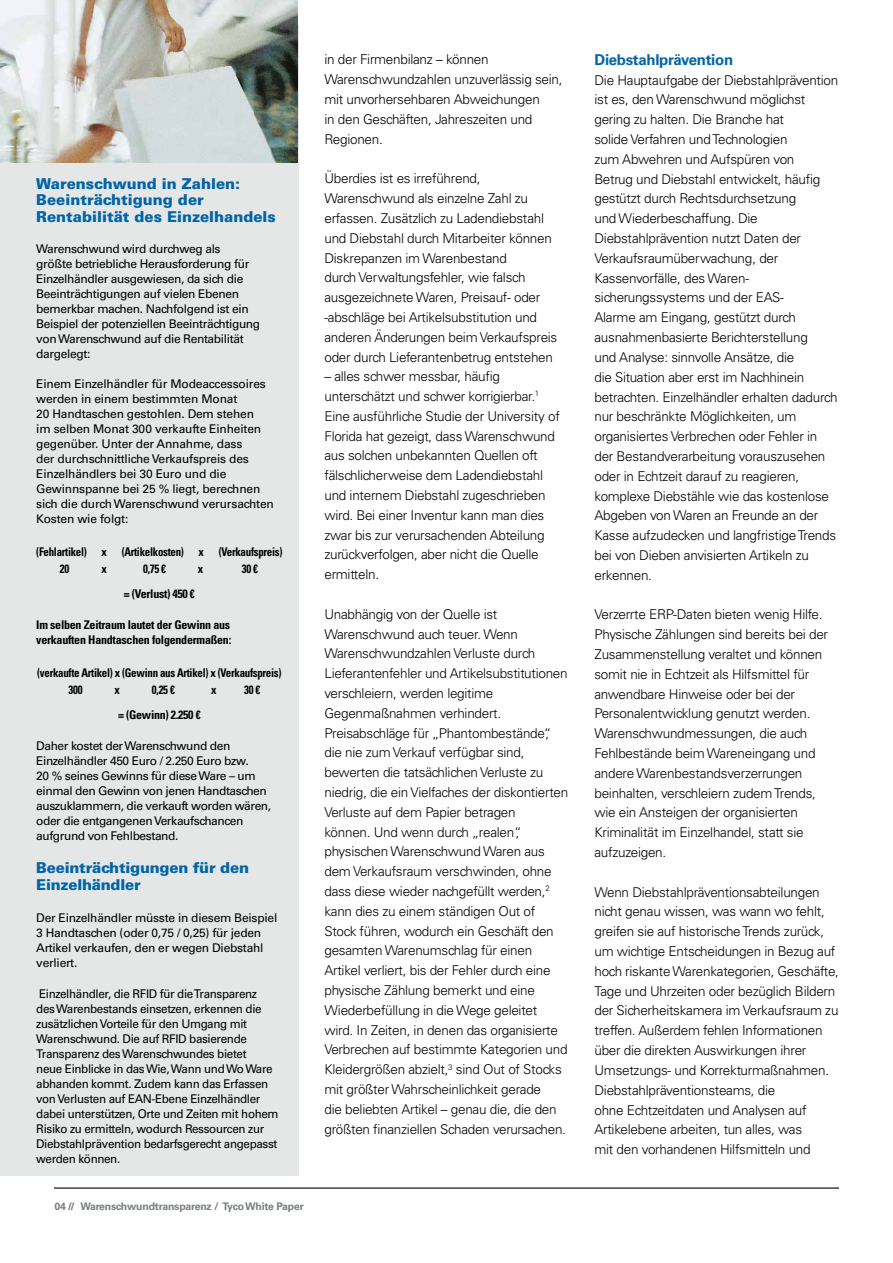
<style>
.page{position:relative;width:893px;height:1263px;background:#fff}
.page>*{position:absolute;margin:0;border:0;box-sizing:border-box;transform-origin:0 0}
.t1{font:900 15px/16.5px "Univers LT Std";color:#0064a7}
.t2{font:700 15px "Univers LT Std";letter-spacing:-.02em;color:#0064a7}
.t3{font:300 13.5px/19.8px "Univers LT Std";letter-spacing:-.02em;color:#000}
.t4{font:12px/15px "Univers LT Std";letter-spacing:-.03em;color:#000}
.t5{font:700 condensed 12px/16.5px "Univers LT Std";letter-spacing:-.025em;color:#000;scale:.91 1}
.t6{font:700 condensed 12px/15px "Univers LT Std";letter-spacing:-.025em;color:#000}
.t7{font:700 10.5px "Univers LT Std";letter-spacing:-.02em;color:#7a7e7f}
.s1{font-weight:900}
</style>
<div class="page">
<hr style="left:54px;top:1187px;width:785px;height:1px;background:#000">
<div style="left:0;top:24px;width:298px;height:1151px;background:#e5e7e7"></div>
<img style="left:0;top:0;width:297px;height:162px">
<p class="t1" style="left:36px;top:175px;width:241px">Warenschwund in Zahlen:<br>Beeinträchtigung der<br>Rentabilität des Einzelhandels</p>
<p class="t4" style="left:36px;top:242px;width:226px">Warenschwund wird durchweg als<br>größte betriebliche Herausforderung für Einzelhändler ausgewiesen, da sich die Beeinträchtigungen auf vielen Ebenen bemerkbar machen. Nachfolgend ist ein Beispiel der potenziellen Beeinträchtigung von Warenschwund auf die Rentabilität dargelegt:</p>
<p class="t4" style="left:36px;top:377px;width:239px">Einem Einzelhändler für Modeaccessoires werden in einem bestimmten Monat<br>20 Handtaschen gestohlen. Dem stehen<br>im selben Monat 300 verkaufte Einheiten gegenüber. Unter der Annahme, dass<br>der durchschnittliche Verkaufspreis des Einzelhändlers bei 30 Euro und die Gewinnspanne bei 25 % liegt, berechnen sich die durch Warenschwund verursachten Kosten wie folgt:</p>
<p class="t5" style="left:60px;top:544px;width:246px;text-indent:-24px">(Fehlartikel) x (Artikelkosten) x (Verkaufspreis)<br>20</p>
<p class="t5" style="left:101px;top:560px;width:7px">x</p>
<p class="t5" style="left:143px;top:560px;width:27px">0,75 €</p>
<p class="t5" style="left:198px;top:560px;width:7px">x</p>
<p class="t5" style="left:242px;top:560px;width:19px">30 €</p>
<p class="t6" style="left:124px;top:586px;width:72px">= (Verlust) 450 €</p>
<p class="t6" style="left:36px;top:618px;width:197px">Im selben Zeitraum lautet der Gewinn aus verkauften Handtaschen folgendermaßen:</p>
<p class="t5" style="left:69px;top:665px;width:236px;text-indent:-31px">(verkaufte Artikel) x (Gewinn aus Artikel) x (Verkaufspreis)<br>300</p>
<p class="t5" style="left:115px;top:681px;width:7px">x</p>
<p class="t5" style="left:152px;top:681px;width:27px">0,25 €</p>
<p class="t5" style="left:211px;top:681px;width:7px">x</p>
<p class="t5" style="left:244px;top:681px;width:19px">30 €</p>
<p class="t6" style="left:118px;top:707px;width:84px">= (Gewinn) 2.250 €</p>
<p class="t4" style="left:36px;top:739px;width:236px">Daher kostet der Warenschwund den Einzelhändler 450 Euro / 2.250 Euro bzw.<br>20 % seines Gewinns für diese Ware – um einmal den Gewinn von jenen Handtaschen auszuklammern, die verkauft worden wären, oder die entgangenen Verkaufschancen aufgrund von Fehlbestand.</p>
<p class="t1" style="left:36px;top:860px;width:214px">Beeinträchtigungen für den<br>Einzelhändler</p>
<p class="t4" style="left:36px;top:910px;width:243px">Der Einzelhändler müsste in diesem Beispiel 3 Handtaschen (oder 0,75 / 0,25) für jeden Artikel verkaufen, den er wegen Diebstahl verliert.</p>
<p class="t4" style="left:36px;top:986px;width:244px">Einzelhändler, die RFID für die Transparenz<br>des Warenbestands einsetzen, erkennen die zusätzlichen Vorteile für den Umgang mit Warenschwund. Die auf RFID basierende Transparenz des Warenschwundes bietet<br>neue Einblicke in das Wie, Wann und Wo Ware abhanden kommt. Zudem kann das Erfassen von Verlusten auf EAN-Ebene Einzelhändler dabei unterstützen, Orte und Zeiten mit hohem Risiko zu ermitteln, wodurch Ressourcen zur Diebstahlprävention bedarfsgerecht angepasst werden können.</p>
<p class="t7" style="left:54px;top:1200px;width:251px">04 <span class="s1">//</span> Warenschwundtransparenz / Tyco White Paper</p>
<p class="t3" style="left:324px;top:50px;width:240px">in der Firmenbilanz – können<br>Warenschwundzahlen unzuverlässig sein, mit unvorhersehbaren Abweichungen<br>in den Geschäften, Jahreszeiten und<br>Regionen.</p>
<p class="t3" style="left:324px;top:169px;width:234px">Überdies ist es irreführend, Warenschwund als einzelne Zahl zu erfassen. Zusätzlich zu Ladendiebstahl und Diebstahl durch Mitarbeiter können Diskrepanzen im Warenbestand<br>durch Verwaltungsfehler, wie falsch ausgezeichnete Waren, Preisauf- oder -abschläge bei Artikelsubstitution und anderen Änderungen beim Verkaufspreis oder durch Lieferantenbetrug entstehen</p>
<p class="t3" style="left:324px;top:367px;width:237px">– alles schwer messbar, häufig unterschätzt und schwer korrigierbar.<sup>1<br></sup>Eine ausführliche Studie der University of Florida hat gezeigt, dass Warenschwund aus solchen unbekannten Quellen oft fälschlicherweise dem Ladendiebstahl und internem Diebstahl zugeschrieben wird. Bei einer Inventur kann man dies zwar bis zur verursachenden Abteilung zurückverfolgen, aber nicht die Quelle ermitteln.</p>
<p class="t3" style="left:324px;top:604px;width:245px">Unabhängig von der Quelle ist Warenschwund auch teuer. Wenn Warenschwundzahlen Verluste durch Lieferantenfehler und Artikelsubstitutionen verschleiern, werden legitime Gegenmaßnahmen verhindert.<br>Preisabschläge für „Phantombestände“, die nie zum Verkauf verfügbar sind, bewerten die tatsächlichen Verluste zu niedrig, die ein Vielfaches der diskontierten Verluste auf dem Papier betragen<br>können. Und wenn durch „realen“, physischen Warenschwund Waren aus dem Verkaufsraum verschwinden, ohne dass diese wieder nachgefüllt werden,<sup>2 </sup>kann dies zu einem ständigen Out of Stock führen, wodurch ein Geschäft den gesamten Warenumschlag für einen Artikel verliert, bis der Fehler durch eine physische Zählung bemerkt und eine Wiederbefüllung in die Wege geleitet wird. In Zeiten, in denen das organisierte Verbrechen auf bestimmte Kategorien und Kleidergrößen abzielt,<sup>3</sup> sind Out of Stocks mit größter Wahrscheinlichkeit gerade<br>die beliebten Artikel – genau die, die den größten finanziellen Schaden verursachen.</p>
<p class="t2" style="left:594px;top:51px;width:140px">Diebstahlprävention</p>
<p class="t3" style="left:594px;top:70px;width:245px">Die Hauptaufgabe der Diebstahlprävention ist es, den Warenschwund möglichst gering zu halten. Die Branche hat<br>solide Verfahren und Technologien<br>zum Abwehren und Aufspüren von<br>Betrug und Diebstahl entwickelt, häufig gestützt durch Rechtsdurchsetzung<br>und Wiederbeschaffung. Die Diebstahlprävention nutzt Daten der Verkaufsraumüberwachung, der Kassenvorfälle, des Waren&shy;sicherungssystems und der EAS-<br>Alarme am Eingang, gestützt durch ausnahmenbasierte Berichterstellung<br>und Analyse: sinnvolle Ansätze, die<br>die Situation aber erst im Nachhinein betrachten. Einzelhändler erhalten dadurch nur beschränkte Möglichkeiten, um organisiertes Verbrechen oder Fehler in der Bestandverarbeitung vorauszusehen oder in Echtzeit darauf zu reagieren, komplexe Diebstähle wie das kostenlose Abgeben von Waren an Freunde an der Kasse aufzudecken und langfristige Trends bei von Dieben anvisierten Artikeln zu erkennen.</p>
<p class="t3" style="left:594px;top:605px;width:235px">Verzerrte ERP-Daten bieten wenig Hilfe.<br>Physische Zählungen sind bereits bei der Zusammenstellung veraltet und können somit nie in Echtzeit als Hilfsmittel für anwendbare Hinweise oder bei der Personalentwicklung genutzt werden.<br>Warenschwundmessungen, die auch Fehlbestände beim Wareneingang und andere Warenbestandsverzerrungen beinhalten, verschleiern zudem Trends, wie ein Ansteigen der organisierten Kriminalität im Einzelhandel, statt sie aufzuzeigen.</p>
<p class="t3" style="left:594px;top:882px;width:246px">Wenn Diebstahlpräventionsabteilungen nicht genau wissen, was wann wo fehlt, greifen sie auf historische Trends zurück, um wichtige Entscheidungen in Bezug auf hoch riskante Warenkategorien, Geschäfte, Tage und Uhrzeiten oder bezüglich Bildern der Sicherheitskamera im Verkaufsraum zu treffen. Außerdem fehlen Informationen über die direkten Auswirkungen ihrer Umsetzungs- und Korrekturmaßnahmen.<br>Diebstahlpräventionsteams, die<br>ohne Echtzeitdaten und Analysen auf Artikelebene arbeiten, tun alles, was<br>mit den vorhandenen Hilfsmitteln und</p>
</div>
